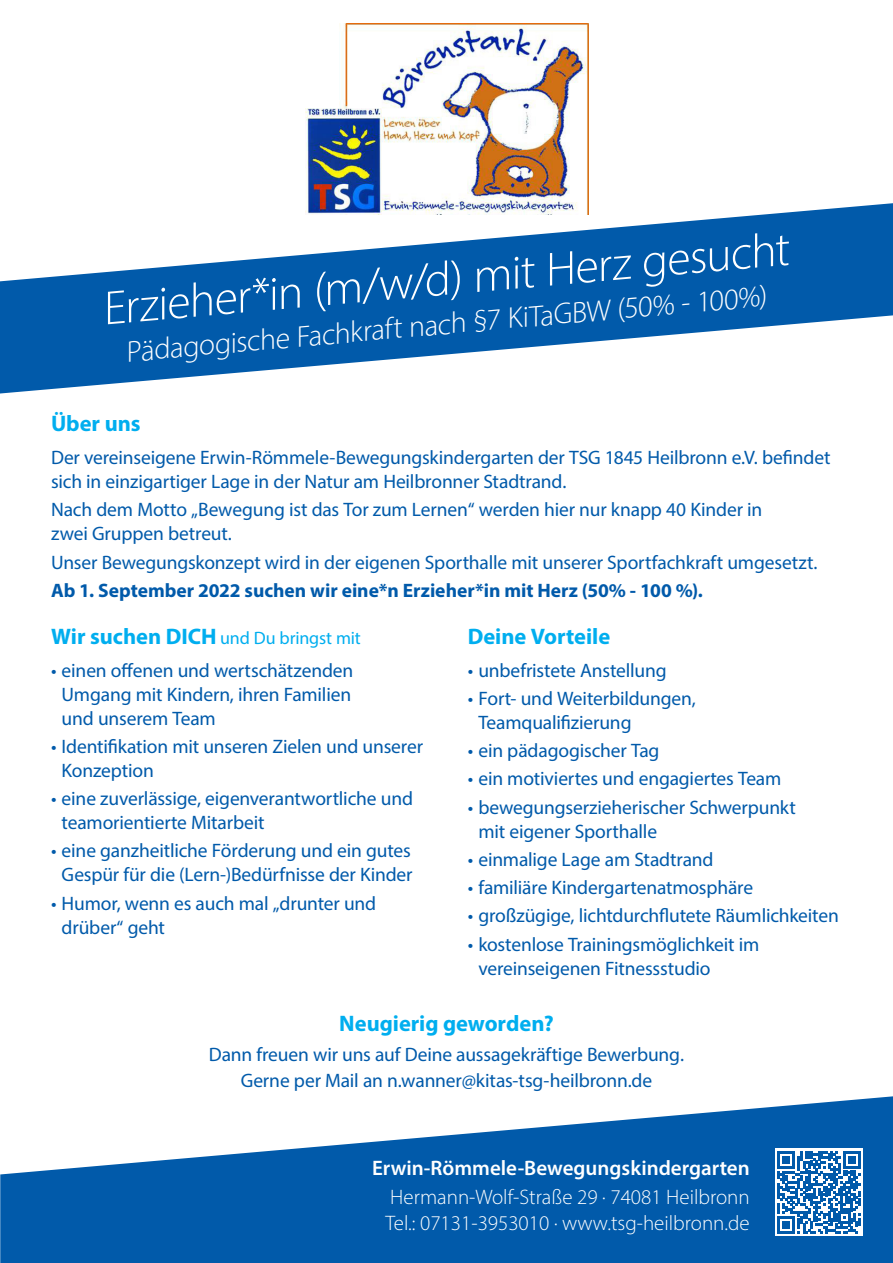
<style>
.page{position:relative;width:893px;height:1263px;background:#fff}
.page>*{position:absolute;margin:0;border:0;box-sizing:border-box;transform-origin:0 0}
.t1{font:300 48px "Myriad Pro";color:#fff}
.t2{font:300 30px "Myriad Pro";color:#fff}
.Zwischenhead{font:700 22.5px "Myriad Pro";letter-spacing:-.005em;color:#00aeef}
.t3{font:300 21px/25.5px "Myriad Pro";color:#fff}
.t4{font:600 21px "Myriad Pro";color:#fff}
.copy_Einzug{font:19.5px/24px "Myriad Pro";letter-spacing:-.01em;color:#015aaa}
.copy{font:19.5px/24px "Myriad Pro";letter-spacing:-.005em;color:#015aaa}
.copy-2{font:700 19.5px "Myriad Pro";color:#015aaa}
.Zwischenhead-2{font:18px "Myriad Pro";letter-spacing:-.005em;color:#00aeef}
.s1{font-weight:700;font-size:22.5px}
</style>
<div class="page">
<img style="left:306px;top:23px;width:283px;height:180px">
<svg style="left:0;top:203px;width:893px;height:190px;fill:#015aaa"></svg>
<svg style="left:0;top:1096px;width:893px;height:167px;fill:#015aaa"></svg>
<div style="left:775px;top:1148px;width:88px;height:88px;background:#fff"></div>
<svg style="left:778px;top:1151px;width:83px;height:83px"></svg>
<p class="t1" style="left:100px;top:280px;width:690px;rotate:-5deg">Erzieher*in (m/w/d) mit Herz gesucht</p>
<p class="t2" style="left:124px;top:334px;width:644px;rotate:-5deg">Pädagogische Fachkraft nach §7 KiTaGBW (50% - 100%)</p>
<p class="Zwischenhead" style="left:51px;top:409px;width:91px">Über uns</p>
<p class="copy" style="left:51px;top:445px;width:781px">Der vereinseigene Erwin-Römmele-Bewegungskindergarten der TSG 1845 Heilbronn e.V. befindet sich in einzigartiger Lage in der Natur am Heilbronner Stadtrand.</p>
<p class="copy" style="left:51px;top:497px;width:713px">Nach dem Motto „Bewegung ist das Tor zum Lernen“ werden hier nur knapp 40 Kinder in zwei Gruppen betreut.</p>
<p class="copy" style="left:51px;top:550px;width:768px">Unser Bewegungskonzept wird in der eigenen Sporthalle mit unserer Sportfachkraft umgesetzt.</p>
<p class="copy-2" style="left:51px;top:577px;width:653px">Ab 1. September 2022 suchen wir eine*n Erzieher*in mit Herz (50% - 100 %).</p>
<p class="Zwischenhead-2" style="left:51px;top:627px;width:311px"><span class="s1">Wir suchen DICH</span> und Du bringst mit</p>
<p class="copy_Einzug" style="left:62px;top:658px;width:293px;text-align:justify;text-indent:-11px">• einen offenen und wertschätzenden Umgang mit Kindern, ihren Familien und unserem Team</p>
<p class="copy_Einzug" style="left:62px;top:734px;width:363px;text-indent:-11px">• Identifikation mit unseren Zielen und unserer<br>Konzeption</p>
<p class="copy_Einzug" style="left:62px;top:786px;width:353px;text-indent:-11px">• eine zuverlässige, eigenverantwortliche und teamorientierte Mitarbeit</p>
<p class="copy_Einzug" style="left:51px;top:838px;width:363px;text-align:center">• eine ganzheitliche Förderung und ein gutes<br>Gespür für die (Lern-)Bedürfnisse der Kinder</p>
<p class="copy_Einzug" style="left:62px;top:891px;width:316px;text-indent:-11px">• Humor, wenn es auch mal „drunter und drüber“ geht</p>
<p class="Zwischenhead" style="left:468px;top:622px;width:144px">Deine Vorteile</p>
<p class="copy_Einzug" style="left:468px;top:658px;width:201px">• unbefristete Anstellung</p>
<p class="copy_Einzug" style="left:478px;top:686px;width:219px;text-indent:-11px">• Fort- und Weiterbildungen,<br>Teamqualifizierung</p>
<p class="copy_Einzug" style="left:468px;top:738px;width:193px">• ein pädagogischer Tag</p>
<p class="copy_Einzug" style="left:468px;top:766px;width:315px">• ein motiviertes und engagiertes Team</p>
<p class="copy_Einzug" style="left:478px;top:795px;width:319px;text-indent:-11px">• bewegungserzieherischer Schwerpunkt mit eigener Sporthalle</p>
<p class="copy_Einzug" style="left:468px;top:847px;width:247px">• einmalige Lage am Stadtrand</p>
<p class="copy_Einzug" style="left:468px;top:875px;width:287px">• familiäre Kindergartenatmosphäre</p>
<p class="copy_Einzug" style="left:468px;top:903px;width:373px">• großzügige, lichtdurchflutete Räumlichkeiten</p>
<p class="copy_Einzug" style="left:478px;top:932px;width:282px;text-indent:-11px">• kostenlose Trainingsmöglichkeit im vereinseigenen Fitnessstudio</p>
<p class="Zwischenhead" style="left:339px;top:1009px;width:216px">Neugierig geworden?</p>
<p class="copy" style="left:209px;top:1042px;width:477px">Dann freuen wir uns auf Deine aussagekräftige Bewerbung.</p>
<p class="copy" style="left:241px;top:1068px;width:413px">Gerne per Mail an n.wanner@kitas-tsg-heilbronn.de</p>
<p class="t4" style="left:372px;top:1154px;width:379px">Erwin-Römmele-Bewegungskindergarten</p>
<p class="t3" style="left:385px;top:1184px;width:366px">Hermann-Wolf-Straße 29 · 74081 Heilbronn<br>Tel.: 07131-3953010 · www.tsg-heilbronn.de</p>
</div>
